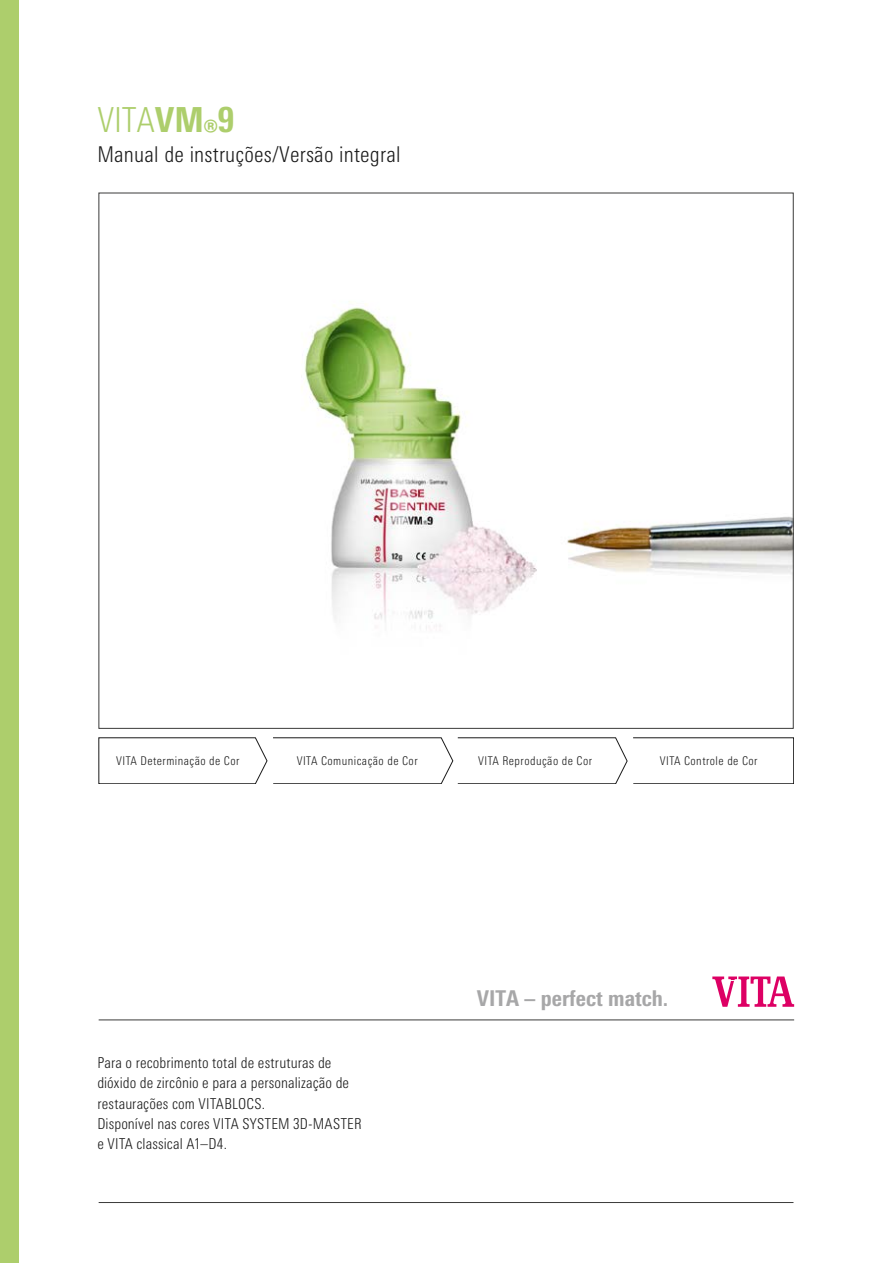
<style>
.page{position:relative;width:893px;height:1263px;background:#fff}
.page>*{position:absolute;margin:0;border:0;box-sizing:border-box;transform-origin:0 0}
.t1{font:300 condensed 34.5px "Univers Next Pro";color:#adce6c}
.t2{font:300 condensed 21.75px "Univers Next Pro";letter-spacing:.01em;color:#1a1a1a}
.t3{font:800 condensed 21.75px "Univers Next Pro";color:#a7a7a8}
.t4{font:300 condensed 15px/20.2px "Univers Next Pro";letter-spacing:.01em;color:#1a1a1a}
.t5{font:300 condensed 12px "Univers Next Pro";letter-spacing:.04em;color:#1a1a1a}
.s1{font-weight:800}
</style>
<div class="page">
<svg style="left:712px;top:976px;width:82px;height:31px"></svg>
<hr style="left:99px;top:1020px;width:695px;height:1px;background:#3b3b3a">
<hr style="left:99px;top:1202px;width:694px;height:1px;background:#3b3b3a">
<img style="left:304px;top:301px;width:487px;height:328px">
<div style="left:0;top:0;width:18px;height:1263px;background:#adce6c"></div>
<svg style="left:99px;top:737px;width:695px;height:47px"></svg>
<h1 class="t1" style="left:97px;top:100px;width:139px">VITA<span class="s1">VM®9</span></h1>
<h2 class="t2" style="left:97px;top:142px;width:305px">Manual de instruções/Versão integral</h2>
<p class="t5" style="left:116px;top:753px;width:125px">VITA Determinação de Cor</p>
<p class="t5" style="left:297px;top:753px;width:122px">VITA Comunicação de Cor</p>
<p class="t5" style="left:478px;top:753px;width:116px">VITA Reprodução de Cor</p>
<p class="t5" style="left:660px;top:753px;width:99px">VITA Controle de Cor</p>
<p class="t4" style="left:97px;top:1052px;width:266px">Para o recobrimento total de estruturas de dióxido de zircônio e para a personalização de restaurações com VITABLOCS.<br>Disponível nas cores VITA SYSTEM 3D-MASTER e VITA classical A1–D4.</p>
<h2 class="t3" style="left:477px;top:985px;width:193px">VITA – perfect match.</h2>
</div>
